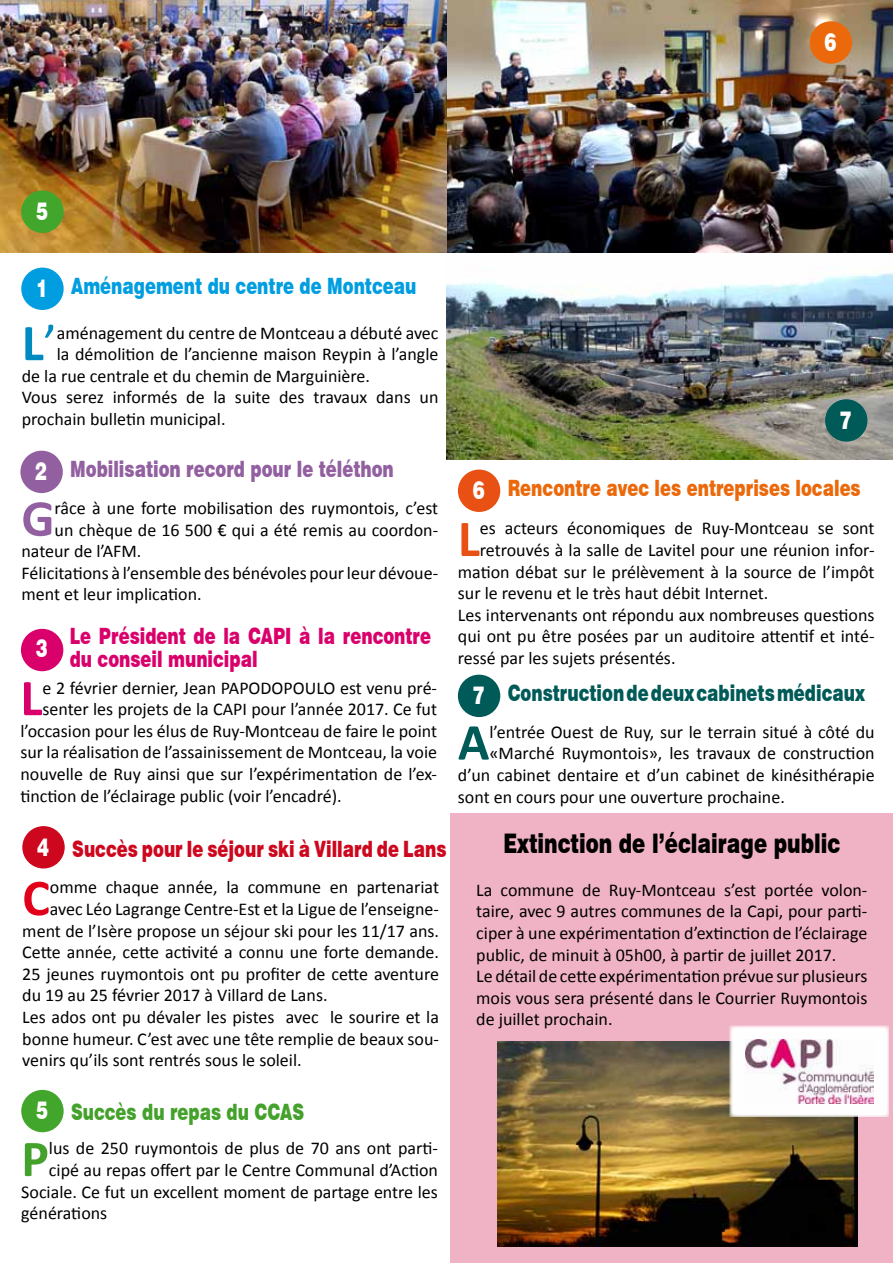
<style>
.page{position:relative;width:893px;height:1263px;background:#fff}
.page>*{position:absolute;margin:0;border:0;box-sizing:border-box;transform-origin:0 0}
.t1{font:700 52.05px "Calibri";color:#008ac2}
.t2{font:700 52.05px "Calibri";color:#9260a0}
.t3{font:700 52.05px "Calibri";color:#da006b}
.t4{font:700 52.05px "Calibri";color:#e2001a}
.t5{font:700 52.05px "Calibri";color:#e85113}
.t6{font:700 52.05px "Calibri";color:#005a57}
.t7{font:700 52.05px "Calibri";color:#44a12b}
.t8{font:900 27px "Swiss 721 BT";color:#000;scale:.73 1}
.t9{font:900 24.75px "Swiss 721 BT";color:#fff;scale:.73 1}
.t10{font:900 22.5px/22.5px "Swiss 721 BT";color:#da006b;scale:.73 1}
.t11{font:900 22.5px "Swiss 721 BT";color:#cd071e;scale:.73 1}
.t12{font:900 22.5px "Swiss 721 BT";color:#eb690b;scale:.73 1}
.t13{font:900 22.5px "Swiss 721 BT";color:#005a57;scale:.73 1}
.t14{font:900 22.5px "Swiss 721 BT";color:#9260a0;scale:.73 1}
.t15{font:900 22.5px "Swiss 721 BT";color:#009ee0;scale:.73 1}
.t16{font:900 22.5px "Swiss 721 BT";color:#44a12b;scale:.73 1}
.t17{font:18px/21.6px "Calibri";color:#000}
.s1{font-weight:400}
</style>
<div class="page">
<img style="left:446px;top:252px;width:447px;height:208px">
<img style="left:446px;top:0;width:447px;height:252px">
<div style="left:810px;top:21px;width:42px;height:43px;background:#eb690b;border-radius:50%"></div>
<div style="left:21px;top:268px;width:43px;height:42px;background:#009ee0;border-radius:50%"></div>
<div style="left:20px;top:451px;width:43px;height:42px;background:#9260a0;border-radius:50%"></div>
<div style="left:21px;top:629px;width:42px;height:42px;background:#da006b;border-radius:50%"></div>
<div style="left:22px;top:826px;width:43px;height:42px;background:#cd071e;border-radius:50%"></div>
<div style="left:458px;top:470px;width:42px;height:42px;background:#e85113;border-radius:50%"></div>
<div style="left:451px;top:813px;width:442px;height:450px;background:#f0b2c5"></div>
<img style="left:497px;top:1041px;width:360px;height:205px">
<div style="left:730px;top:1025px;width:159px;height:92px;background:#fff"></div>
<img style="left:746px;top:1039px;width:127px;height:64px">
<div style="left:458px;top:675px;width:42px;height:42px;background:#005a57;border-radius:50%"></div>
<img style="left:0;top:0;width:446px;height:252px">
<div style="left:21px;top:1090px;width:43px;height:42px;background:#41a62b;border-radius:50%"></div>
<div style="left:21px;top:190px;width:43px;height:43px;background:#41a62b;border-radius:50%"></div>
<div style="left:825px;top:399px;width:42px;height:43px;background:#005a57;border-radius:50%"></div>
<h3 class="t9" style="left:824px;top:27px;width:18px">6</h3>
<h3 class="t9" style="left:36px;top:196px;width:18px">5</h3>
<h3 class="t9" style="left:36px;top:273px;width:18px">1</h3>
<p class="t15" style="left:71px;top:272px;width:474px">Aménagement du centre de Montceau</p>
<h1 class="t1" style="left:22px;top:310px;width:37px">L<span class="s1">’</span></h1>
<p class="t17" style="left:57px;top:322px;width:383px">aménagement du centre de Montceau a débuté avec</p>
<p class="t17" style="left:57px;top:343px;width:383px">la démolition de l’ancienne maison Reypin à l’angle</p>
<p class="t17" style="left:22px;top:365px;width:350px">de la rue centrale et du chemin de Marguinière.</p>
<p class="t17" style="left:22px;top:387px;width:418px">Vous serez informés de la suite des travaux dans un</p>
<p class="t17" style="left:22px;top:408px;width:205px">prochain bulletin municipal.</p>
<h3 class="t9" style="left:35px;top:456px;width:18px">2</h3>
<p class="t14" style="left:70px;top:455px;width:445px">Mobilisation record pour le téléthon</p>
<h1 class="t2" style="left:21px;top:485px;width:35px">G</h1>
<p class="t17" style="left:55px;top:497px;width:385px">râce à une forte mobilisation des ruymontois, c’est</p>
<p class="t17" style="left:55px;top:519px;width:385px">un chèque de 16 500 € qui a été remis au coordon-</p>
<p class="t17" style="left:22px;top:540px;width:121px">nateur de l’AFM.</p>
<p class="t17" style="left:22px;top:562px;width:418px">Félicitations à l’ensemble des bénévoles pour leur dévoue-</p>
<p class="t17" style="left:22px;top:584px;width:182px">ment et leur implication.</p>
<h3 class="t9" style="left:36px;top:633px;width:18px">3</h3>
<p class="t10" style="left:70px;top:625px;width:497px">Le Président de la CAPI à la rencontre du conseil municipal</p>
<h1 class="t3" style="left:20px;top:665px;width:24px">L</h1>
<p class="t17" style="left:42px;top:677px;width:396px">e 2 février dernier, Jean PAPODOPOULO est venu pré-</p>
<p class="t17" style="left:42px;top:698px;width:396px">senter les projets de la CAPI pour l’année 2017. Ce fut</p>
<p class="t17" style="left:20px;top:720px;width:418px">l’occasion pour les élus de Ruy-Montceau de faire le point</p>
<p class="t17" style="left:20px;top:742px;width:418px">sur la réalisation de l’assainissement de Montceau, la voie</p>
<p class="t17" style="left:20px;top:763px;width:418px">nouvelle de Ruy ainsi que sur l’expérimentation de l’ex-</p>
<p class="t17" style="left:20px;top:785px;width:323px">tinction de l’éclairage public (voir l’encadré).</p>
<h3 class="t9" style="left:37px;top:832px;width:18px">4</h3>
<p class="t11" style="left:72px;top:835px;width:514px">Succès pour le séjour ski à Villard de Lans</p>
<h1 class="t4" style="left:22px;top:864px;width:29px">C</h1>
<p class="t17" style="left:50px;top:877px;width:391px">omme chaque année, la commune en partenariat</p>
<p class="t17" style="left:50px;top:898px;width:391px">avec Léo Lagrange Centre-Est et la Ligue de l’enseigne-</p>
<p class="t17" style="left:22px;top:920px;width:418px">ment de l’Isère propose un séjour ski pour les 11/17 ans.</p>
<p class="t17" style="left:22px;top:941px;width:418px">Cette année, cette activité a connu une forte demande.</p>
<p class="t17" style="left:22px;top:963px;width:418px">25 jeunes ruymontois ont pu profiter de cette aventure</p>
<p class="t17" style="left:22px;top:985px;width:307px">du 19 au 25 février 2017 à Villard de Lans.</p>
<p class="t17" style="left:22px;top:1006px;width:418px">Les ados ont pu dévaler les pistes avec le sourire et la</p>
<p class="t17" style="left:22px;top:1028px;width:418px">bonne humeur. C’est avec une tête remplie de beaux sou-</p>
<p class="t17" style="left:22px;top:1049px;width:281px">venirs qu’ils sont rentrés sous le soleil.</p>
<h3 class="t9" style="left:473px;top:475px;width:18px">6</h3>
<h3 class="t9" style="left:840px;top:405px;width:18px">7</h3>
<p class="t12" style="left:508px;top:474px;width:485px">Rencontre avec les entreprises locales</p>
<h1 class="t5" style="left:458px;top:505px;width:24px">L</h1>
<p class="t17" style="left:480px;top:518px;width:396px">es acteurs économiques de Ruy-Montceau se sont</p>
<p class="t17" style="left:480px;top:539px;width:396px">retrouvés à la salle de Lavitel pour une réunion infor-</p>
<p class="t17" style="left:458px;top:561px;width:418px">mation débat sur le prélèvement à la source de l’impôt</p>
<p class="t17" style="left:458px;top:582px;width:312px">sur le revenu et le très haut débit Internet.</p>
<p class="t17" style="left:458px;top:604px;width:418px">Les intervenants ont répondu aux nombreuses questions</p>
<p class="t17" style="left:458px;top:626px;width:418px">qui ont pu être posées par un auditoire attentif et inté-</p>
<p class="t17" style="left:458px;top:647px;width:219px">ressé par les sujets présentés.</p>
<h3 class="t9" style="left:473px;top:680px;width:18px">7</h3>
<p class="t13" style="left:508px;top:679px;width:491px">Construction de deux cabinets médicaux</p>
<h1 class="t6" style="left:458px;top:709px;width:33px">A</h1>
<p class="t17" style="left:489px;top:721px;width:387px">l’entrée Ouest de Ruy, sur le terrain situé à côté du</p>
<p class="t17" style="left:489px;top:743px;width:387px">«Marché Ruymontois», les travaux de construction</p>
<p class="t17" style="left:458px;top:764px;width:418px">d’un cabinet dentaire et d’un cabinet de kinésithérapie</p>
<p class="t17" style="left:458px;top:786px;width:328px">sont en cours pour une ouverture prochaine.</p>
<h2 class="t8" style="left:503px;top:826px;width:463px">Extinction de l’éclairage public</h2>
<p class="t17" style="left:476px;top:879px;width:393px">La commune de Ruy-Montceau s’est portée volon&shy;taire, avec 9 autres communes de la Capi, pour parti&shy;ciper à une expérimentation d’extinction de l’éclairage public, de minuit à 05h00, à partir de juillet 2017.<br>Le détail de cette expérimentation prévue sur plusieurs mois vous sera présenté dans le Courrier Ruymontois de juillet prochain.</p>
<h3 class="t9" style="left:36px;top:1095px;width:18px">5</h3>
<p class="t16" style="left:71px;top:1099px;width:321px">Succès du repas du CCAS</p>
<h1 class="t7" style="left:21px;top:1125px;width:29px">P</h1>
<p class="t17" style="left:49px;top:1138px;width:390px">lus de 250 ruymontois de plus de 70 ans ont parti-</p>
<p class="t17" style="left:49px;top:1159px;width:390px">cipé au repas offert par le Centre Communal d’Action</p>
<p class="t17" style="left:21px;top:1181px;width:418px">Sociale. Ce fut un excellent moment de partage entre les</p>
<p class="t17" style="left:21px;top:1202px;width:88px">générations</p>
</div>
